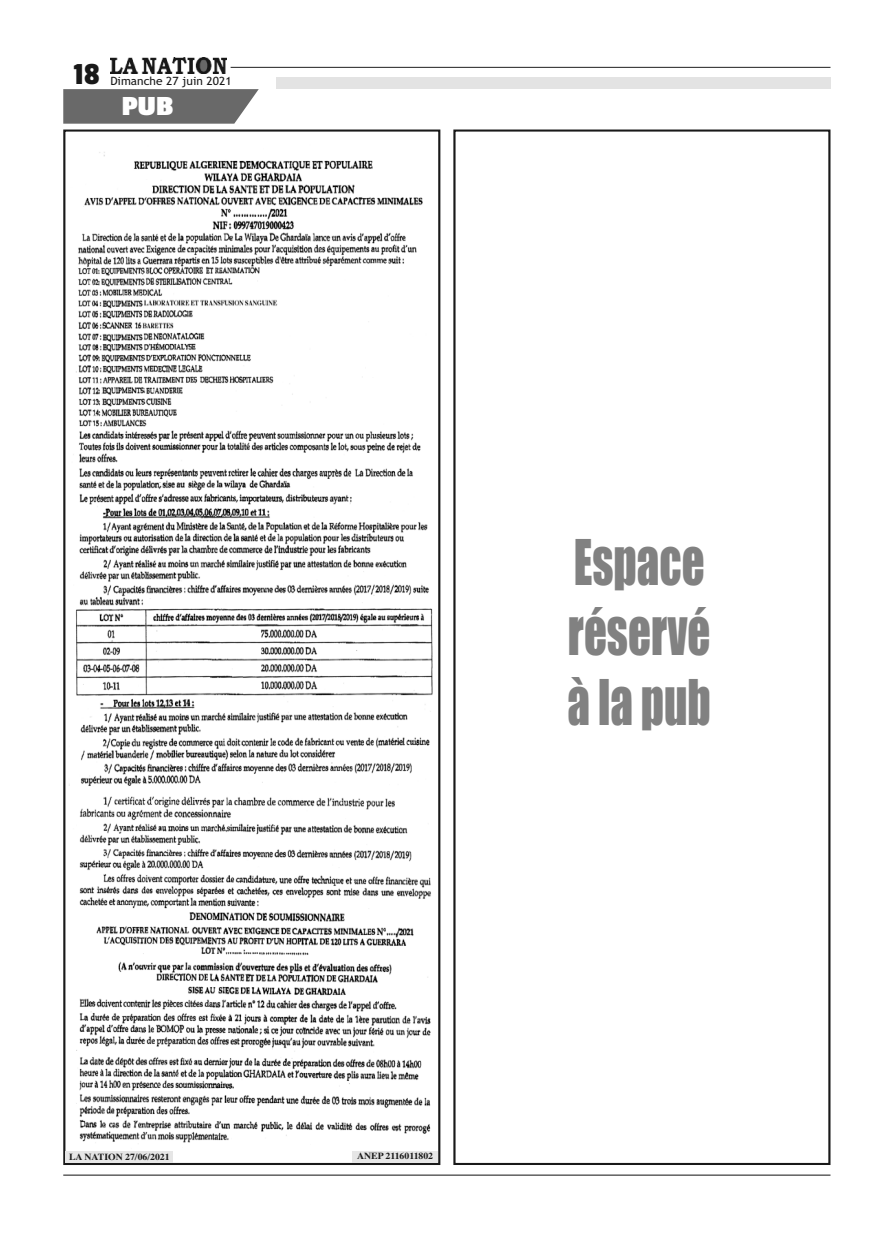
<style>
.page{position:relative;width:893px;height:1234px;background:#fff}
.page>*{position:absolute;margin:0;border:0;box-sizing:border-box;transform-origin:0 0}
.t1{font:58.2px/69.9px "Impact";color:#818181;text-align:justify;scale:.77 1}
.t2{font:32.1px "Passion One";color:#191919;scale:1.05 1}
.t3{font:700 28.95px "Passion One";color:#fff;scale:1.05 1}
.t4{font:11.4px "Trebuchet MS";color:#191919;scale:1.05 1}
.t5{font:700 9.3px "Times";color:#191919;scale:1.05 1}
</style>
<div class="page">
<hr style="left:63px;top:1174px;width:767px;height:1px;background:#191919">
<img style="left:110px;top:58px;width:117px;height:16px">
<hr style="left:231px;top:67px;width:599px;height:1px;background:#191919">
<div style="left:276px;top:78px;width:554px;height:11px;background:#e3e3e3"></div>
<svg style="left:63px;top:89px;width:196px;height:35px;background:#747474"></svg>
<div style="left:453px;top:129px;width:377px;height:1035px;border:2px solid #191919"></div>
<img style="left:69px;top:152px;width:364px;height:991px">
<div style="left:63px;top:129px;width:377px;height:1035px;border:2px solid #191919"></div>
<div style="left:65px;top:1151px;width:108px;height:12px;background:#e6e6e6"></div>
<div style="left:352px;top:1151px;width:86px;height:11px;background:#e6e6e6"></div>
<h2 class="t2" style="left:74px;top:57px;width:27px">18</h2>
<p class="t4" style="left:110px;top:74px;width:117px">Dimanche 27 juin 2021</p>
<h3 class="t3" style="left:122px;top:91px;width:51px">PUB</h3>
<h1 class="t1" style="left:567px;top:529px;width:188px">Espace réservé à la pub</h1>
<p class="t5" style="left:69px;top:1150px;width:97px">LA NATION 27/06/2021</p>
<p class="t5" style="left:357px;top:1150px;width:74px">ANEP 2116011802</p>
</div>
